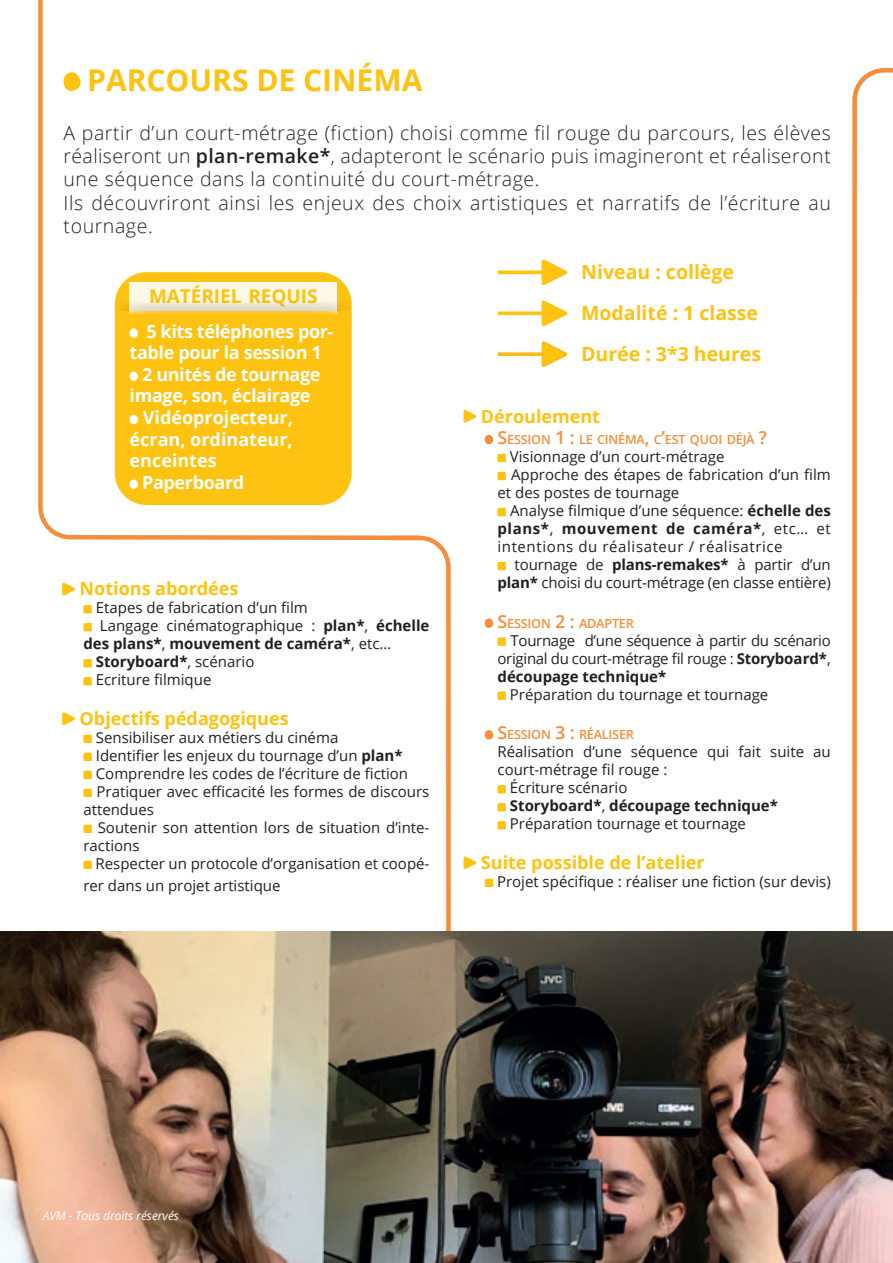
<style>
.page{position:relative;width:893px;height:1263px;background:#fff}
.page>*{position:absolute;margin:0;border:0;box-sizing:border-box;transform-origin:0 0}
.t1{font:700 30px "Open Sans";color:#fec210}
.t2{font:300 19.5px/23.4px "Open Sans";letter-spacing:.03em;color:#231f20}
.t3{font:700 19.5px/41px "Open Sans";color:#fec210}
.t4{font:700 18.9px "Open Sans";color:#fec210}
.t5{font:700 18px "Open Sans";letter-spacing:-.02em;color:#fff}
.t6{font:700 18px "Open Sans";color:#fec210}
.t7{font:700 18px "Open Sans";color:#fff}
.t8{font:15px/18px "Open Sans";color:#231f20;text-align:justify}
.t9{font:700 15px "Open Sans";color:#231f20}
.t10{font:15px "Open Sans";letter-spacing:.04em;color:#231f20}
.t11{font:700 15px "Open Sans";letter-spacing:.04em;color:#231f20}
.t12{font:600 12.6px "Open Sans";letter-spacing:-.015em;color:#f68d3c}
.t13{font:italic 12px "Open Sans";letter-spacing:-.005em;color:#fff}
.s1{font-weight:600}
.s2{font-size:18px}
.s3{font-weight:700}
.s4{font-weight:400}
</style>
<div class="page">
<hr style="left:498px;top:271px;width:61px;height:3px;background:#fec210">
<svg style="left:541px;top:260px;width:27px;height:26px"></svg>
<svg style="left:498px;top:311px;width:43px;height:4px"></svg>
<svg style="left:541px;top:301px;width:27px;height:25px"></svg>
<svg style="left:498px;top:352px;width:43px;height:4px"></svg>
<svg style="left:541px;top:342px;width:27px;height:25px"></svg>
<svg style="left:62px;top:582px;width:13px;height:14px"></svg>
<svg style="left:83px;top:605px;width:9px;height:8px"></svg>
<svg style="left:83px;top:623px;width:9px;height:8px"></svg>
<svg style="left:83px;top:659px;width:9px;height:8px"></svg>
<svg style="left:83px;top:677px;width:9px;height:8px"></svg>
<svg style="left:62px;top:712px;width:13px;height:13px"></svg>
<svg style="left:83px;top:734px;width:9px;height:9px"></svg>
<svg style="left:83px;top:752px;width:9px;height:9px"></svg>
<svg style="left:83px;top:770px;width:9px;height:9px"></svg>
<svg style="left:83px;top:788px;width:9px;height:9px"></svg>
<svg style="left:83px;top:824px;width:9px;height:9px"></svg>
<svg style="left:83px;top:860px;width:9px;height:9px"></svg>
<svg style="left:463px;top:410px;width:14px;height:13px"></svg>
<div style="left:485px;top:435px;width:8px;height:9px;background:#f68d3c;border-radius:4px"></div>
<svg style="left:497px;top:454px;width:9px;height:8px"></svg>
<svg style="left:497px;top:472px;width:9px;height:8px"></svg>
<svg style="left:497px;top:508px;width:9px;height:8px"></svg>
<svg style="left:497px;top:562px;width:9px;height:8px"></svg>
<div style="left:485px;top:618px;width:8px;height:10px;background:#f68d3c;border-radius:4px"></div>
<svg style="left:497px;top:637px;width:9px;height:9px"></svg>
<svg style="left:497px;top:691px;width:9px;height:9px"></svg>
<div style="left:485px;top:730px;width:8px;height:9px;background:#f68d3c;border-radius:4px"></div>
<svg style="left:497px;top:785px;width:9px;height:8px"></svg>
<svg style="left:497px;top:803px;width:9px;height:8px"></svg>
<svg style="left:497px;top:821px;width:9px;height:8px"></svg>
<svg style="left:463px;top:856px;width:14px;height:13px"></svg>
<svg style="left:485px;top:878px;width:8px;height:9px"></svg>
<svg style="left:38px;top:0;width:350px;height:540px"></svg>
<svg style="left:388px;top:535px;width:63px;height:396px"></svg>
<svg style="left:852px;top:68px;width:41px;height:863px"></svg>
<img style="left:0;top:931px;width:893px;height:332px">
<div style="left:117px;top:274px;width:232px;height:229px;background:#fec210;border-radius:30px"></div>
<div style="left:115px;top:272px;width:237px;height:233px;border:4px solid #fec210;border-radius:30px"></div>
<div style="left:129px;top:283px;width:208px;height:31px;background:#fef8e6"></div>
<div style="left:116px;top:297px;width:235px;height:53px;background:#231f20;opacity:.2"></div>
<div style="left:116px;top:311px;width:235px;height:39px;background:#fec210"></div>
<div style="left:130px;top:328px;width:8px;height:10px;background:#fff;border-radius:4px"></div>
<div style="left:130px;top:371px;width:8px;height:10px;background:#fff;border-radius:4px"></div>
<div style="left:130px;top:415px;width:8px;height:9px;background:#fff;border-radius:4px"></div>
<div style="left:130px;top:479px;width:8px;height:10px;background:#fff;border-radius:4px"></div>
<h1 class="t1" style="left:87px;top:59px;width:337px">PARCOURS DE CINÉMA</h1>
<p class="t2" style="left:64px;top:120px;width:769px">A partir d’un court-métrage (fiction) choisi comme fil rouge du parcours, les élèves réaliseront un <span class="s1">plan-remake*</span>, adapteront le scénario puis imagineront et réaliseront une séquence dans la continuité du court-métrage.<br>Ils découvriront ainsi les enjeux des choix artistiques et narratifs de l’écriture au tournage.</p>
<h2 class="t3" style="left:581px;top:251px;width:182px">Niveau : collège<br>Modalité : 1 classe<br>Durée : 3*3 heures</h2>
<p class="t4" style="left:149px;top:283px;width:170px">MATÉRIEL REQUIS</p>
<p class="t5" style="left:146px;top:318px;width:189px">5 kits téléphones por-</p>
<p class="t5" style="left:130px;top:340px;width:194px">table pour la session 1</p>
<p class="t5" style="left:142px;top:362px;width:180px">2 unités de tournage</p>
<p class="t5" style="left:130px;top:383px;width:182px">image, son, éclairage</p>
<p class="t7" style="left:143px;top:405px;width:152px">Vidéoprojecteur,</p>
<p class="t7" style="left:130px;top:426px;width:165px">écran, ordinateur,</p>
<p class="t7" style="left:130px;top:448px;width:89px">enceintes</p>
<p class="t5" style="left:142px;top:470px;width:104px">Paperboard</p>
<p class="t6" style="left:481px;top:403px;width:121px">Déroulement</p>
<p class="t12" style="left:498px;top:431px;width:271px"><span class="s2">S</span>ESSION <span class="s2">1 :</span> LE CINÉMA<span class="s2">,</span> C<span class="s2">’</span>EST QUOI DÉJÀ <span class="s2">?</span></p>
<p class="t8" style="left:510px;top:447px;width:216px">Visionnage d’un court-métrage</p>
<p class="t8" style="left:511px;top:465px;width:321px">Approche des étapes de fabrication d’un film</p>
<p class="t8" style="left:497px;top:483px;width:183px">et des postes de tournage</p>
<p class="t8" style="left:510px;top:501px;width:322px">Analyse filmique d’une séquence: <span class="s3">échelle des</span></p>
<p class="t11" style="left:497px;top:518px;width:335px">plans*<span class="s4">,</span> mouvement de caméra*<span class="s4">, etc… et</span></p>
<p class="t10" style="left:497px;top:536px;width:287px">intentions du réalisateur / réalisatrice</p>
<p class="t8" style="left:515px;top:555px;width:318px">tournage de <span class="s3">plans-remakes*</span> à partir d’un</p>
<p class="t8" style="left:497px;top:573px;width:335px"><span class="s3">plan*</span> choisi du court-métrage (en classe entière)</p>
<p class="t12" style="left:498px;top:615px;width:138px"><span class="s2">S</span>ESSION <span class="s2">2 :</span> ADAPTER</p>
<p class="t8" style="left:497px;top:631px;width:335px;text-indent:13px">Tournage d’une séquence à partir du scénario original du court-métrage fil rouge : <span class="s3">Storyboard*</span>, <span class="s3">découpage technique*</span></p>
<p class="t8" style="left:510px;top:685px;width:260px">Préparation du tournage et tournage</p>
<p class="t12" style="left:498px;top:726px;width:138px"><span class="s2">S</span>ESSION <span class="s2">3 :</span> RÉALISER</p>
<p class="t8" style="left:497px;top:743px;width:335px">Réalisation d’une séquence qui fait suite au</p>
<p class="t8" style="left:497px;top:761px;width:171px">court-métrage fil rouge :</p>
<p class="t8" style="left:510px;top:779px;width:119px">Écriture scénario</p>
<p class="t9" style="left:510px;top:795px;width:270px">Storyboard*<span class="s4">,</span> découpage technique*</p>
<p class="t8" style="left:510px;top:815px;width:238px">Préparation tournage et tournage</p>
<p class="t6" style="left:481px;top:850px;width:225px">Suite possible de l’atelier</p>
<p class="t8" style="left:497px;top:872px;width:335px">Projet spécifique : réaliser une fiction (sur devis)</p>
<p class="t6" style="left:80px;top:576px;width:160px">Notions abordées</p>
<p class="t8" style="left:96px;top:599px;width:214px">Etapes de fabrication d’un film</p>
<p class="t8" style="left:100px;top:617px;width:331px">Langage cinématographique : <span class="s3">plan*</span>, <span class="s3">échelle</span></p>
<p class="t9" style="left:83px;top:633px;width:309px">des plans*<span class="s4">,</span> mouvement de caméra*<span class="s4">, etc…</span></p>
<p class="t9" style="left:96px;top:651px;width:160px">Storyboard*<span class="s4">, scénario</span></p>
<p class="t8" style="left:96px;top:671px;width:117px">Ecriture filmique</p>
<p class="t6" style="left:80px;top:706px;width:211px">Objectifs pédagogiques</p>
<p class="t8" style="left:96px;top:728px;width:244px">Sensibiliser aux métiers du cinéma</p>
<p class="t8" style="left:96px;top:746px;width:308px">Identifier les enjeux du tournage d’un <span class="s3">plan*</span></p>
<p class="t8" style="left:96px;top:764px;width:314px">Comprendre les codes de l’écriture de fiction</p>
<p class="t8" style="left:97px;top:782px;width:334px">Pratiquer avec efficacité les formes de discours</p>
<p class="t8" style="left:83px;top:800px;width:72px">attendues</p>
<p class="t8" style="left:98px;top:818px;width:333px">Soutenir son attention lors de situation d’inte-</p>
<p class="t8" style="left:83px;top:836px;width:58px">ractions</p>
<p class="t8" style="left:96px;top:854px;width:335px">Respecter un protocole d’organisation et coopé-</p>
<p class="t8" style="left:83px;top:876px;width:199px">rer dans un projet artistique</p>
<p class="t13" style="left:43px;top:1207px;width:138px">AVM - Tous droits réservés</p>
</div>
